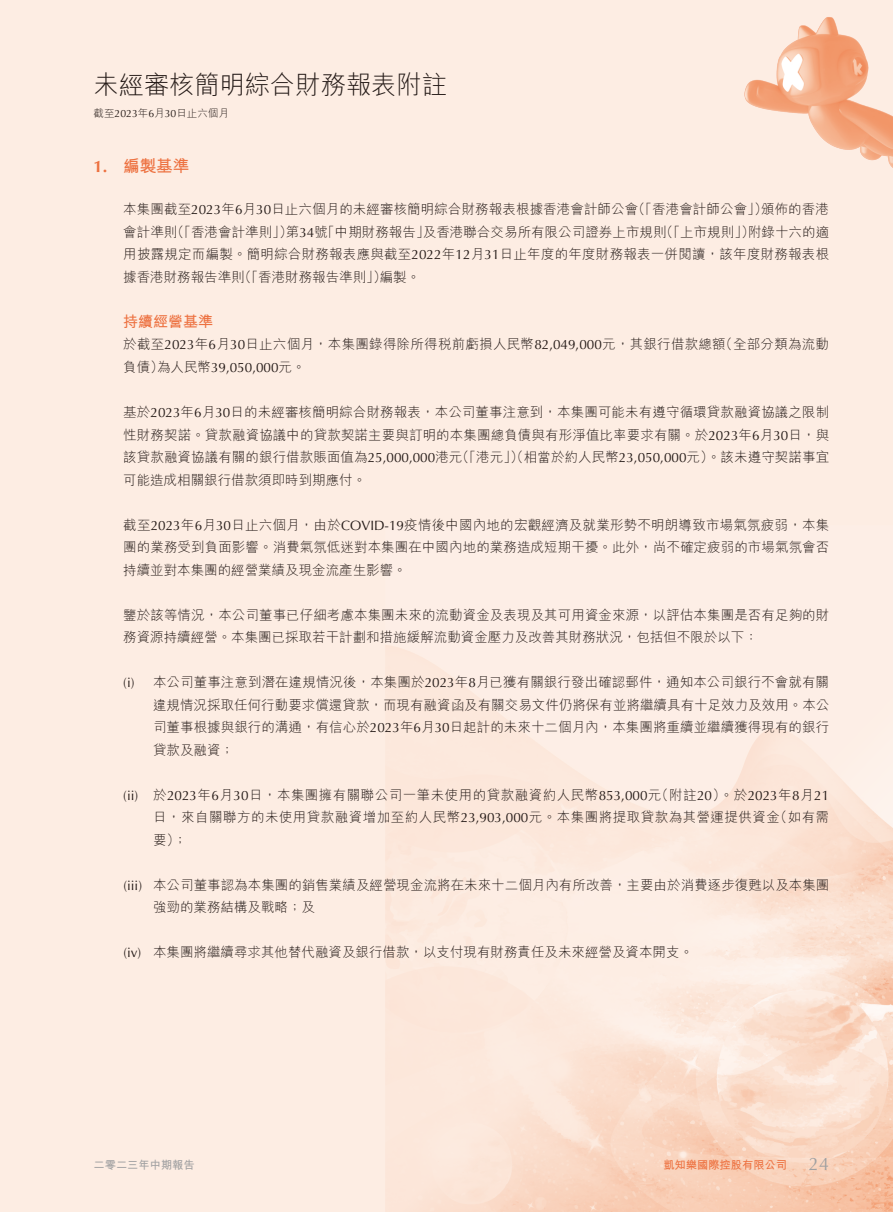
<style>
.page{position:relative;width:893px;height:1212px;background:#fdede3}
.page>*{position:absolute;margin:0;border:0;box-sizing:border-box;transform-origin:0 0}
.t1{font:300 25.5px "M Hei HK";color:#231916}
.t2{font:18px "Optima LT Std";color:#a0a0a1}
.t3{font:700 16.5px "M Hei HK";color:#ed7140}
.t4{font:700 16.5px "Optima LT Std";color:#ed7140}
.t5{font:700 15px "M Hei HK";color:#ed7140}
.t6{font:300 13.5px/22.5px "M Hei HK";letter-spacing:.005em;color:#231916}
.t7{font:300 13.5px/22.5px "M Hei HK";letter-spacing:.035em;color:#231916}
.t8{font:13.5px "Optima LT Std";color:#231916}
.t9{font:700 11.25px "M Hei HK";color:#ed7140}
.t10{font:700 11.25px "M Hei HK";color:#a0a0a1}
.t11{font:300 10.5px "M Hei HK";color:#231916}
.s1{font-family:"Optima LT Std";font-weight:400}
.s2{font-family:"M Hei HK";font-weight:300}
</style>
<div class="page">
<img style="left:706px;top:0;width:187px;height:180px">
<img style="left:385px;top:524px;width:508px;height:688px">
<h1 class="t1" style="left:94px;top:72px;width:355px">未經審核簡明綜合財務報表附註</h1>
<p class="t11" style="left:94px;top:108px;width:137px">截至<span class="s1">2023</span>年月<span class="s1">6 30</span>日止六個月</p>
<p class="t4" style="left:94px;top:157px;width:15px">1.</p>
<p class="t3" style="left:123px;top:154px;width:67px">編製基準</p>
<p class="t6" style="left:123px;top:198px;width:516px">本集團截至<span class="s1">2023</span>年月<span class="s1">6 30</span>日止六個月的未經審核簡明綜合財務報表根據香港會計師公會</p>
<p class="t6" style="left:632px;top:198px;width:137px">（「香港會計師公會」）</p>
<p class="t6" style="left:761px;top:198px;width:69px">頒佈的香港</p>
<p class="t6" style="left:171px;top:221px;width:123px">（「香港會計準則」）</p>
<p class="t6" style="left:660px;top:221px;width:96px">（「上市規則」）</p>
<p class="t6" style="left:748px;top:221px;width:83px">附錄十六的適</p>
<p class="t6" style="left:123px;top:221px;width:56px">會計準則</p>
<p class="t6" style="left:123px;top:243px;width:707px">用披露規定而編製。簡明綜合財務報表應與截至<span class="s1">2022</span>年<span class="s1">12</span>月<span class="s1">31</span>日止年度的年度財務報表一併閱讀，該年度財務報表根</p>
<p class="t6" style="left:380px;top:266px;width:42px">編製。</p>
<p class="t6" style="left:286px;top:221px;width:145px">第<span class="s1">34</span> 「號中期財務報告」</p>
<p class="t6" style="left:423px;top:221px;width:245px">及香港聯合交易所有限公司證券上市規則</p>
<p class="t6" style="left:238px;top:266px;width:150px">（「香港財務報告準則」）</p>
<p class="t6" style="left:123px;top:266px;width:123px">據香港財務報告準則</p>
<p class="t5" style="left:123px;top:310px;width:91px">持續經營基準</p>
<p class="t6" style="left:719px;top:333px;width:111px">（全部分類為流動</p>
<p class="t6" style="left:123px;top:333px;width:604px">於截至<span class="s1">2023</span>年月<span class="s1">6 30</span>日止六個月，本集團錄得除所得稅前虧損人民幣<span class="s1">82,049,000</span>元，其銀行借款總額</p>
<p class="t8" style="left:157px;top:360px;width:150px"><span class="s2">為人民幣</span>39,050,000<span class="s2">元。</span></p>
<p class="t6" style="left:123px;top:356px;width:42px">負債）</p>
<p class="t6" style="left:123px;top:401px;width:707px;text-align:right">基於<span class="s1">2023</span>年月<span class="s1">6 30</span>日的未經審核簡明綜合財務報表，本公司董事注意到，本集團可能未有遵守循環貸款融資協議之限制性財務契諾。貸款融資協議中的貸款契諾主要與訂明的本集團總負債與有形淨值比率要求有關。於<span class="s1">2023</span>年月<span class="s1">6 30</span>日，與（「港元」）（相當於約人民幣<span class="s1">23,050,000</span>元）。該未遵守契諾事宜</p>
<p class="t6" style="left:123px;top:446px;width:341px">該貸款融資協議有關的銀行借款賬面值為<span class="s1">25,000,000</span>港元可能造成相關銀行借款須即時到期應付。</p>
<p class="t6" style="left:123px;top:513px;width:708px;text-align:justify">截至<span class="s1">2023</span>年月<span class="s1">6 30</span>日止六個月，由於<span class="s1">COVID-19</span>疫情後中國內地的宏觀經濟及就業形勢不明朗導致市場氣氛疲弱，本集團的業務受到負面影響。消費氣氛低迷對本集團在中國內地的業務造成短期干擾。此外，尚不確定疲弱的市場氣氛會否持續並對本集團的經營業績及現金流產生影響。</p>
<p class="t6" style="left:123px;top:603px;width:707px">鑒於該等情況，本公司董事已仔細考慮本集團未來的流動資金及表現及其可用資金來源，以評估本集團是否有足夠的財務資源持續經營。本集團已採取若干計劃和措施緩解流動資金壓力及改善其財務狀況，包括但不限於以下：</p>
<p class="t6" style="left:153px;top:671px;width:677px">本公司董事注意到潛在違規情況後，本集團於<span class="s1">2023</span>年<span class="s1">8</span>月已獲有關銀行發出確認郵件，通知本公司銀行不會就有關</p>
<p class="t8" style="left:123px;top:675px;width:13px">) i(</p>
<p class="t8" style="left:123px;top:787px;width:17px">i i( )</p>
<p class="t8" style="left:123px;top:877px;width:20px">(iii)</p>
<p class="t8" style="left:123px;top:945px;width:20px">i v( )</p>
<p class="t6" style="left:153px;top:693px;width:678px;text-align:justify">違規情況採取任何行動要求償還貸款，而現有融資函及有關交易文件仍將保有並將繼續具有十足效力及效用。本公司董事根據與銀行的溝通，有信心於<span class="s1">2023</span>年月<span class="s1">6 30</span>日起計的未來十二個月內，本集團將重續並繼續獲得現有的銀行貸款及融資;</p>
<p class="t7" style="left:153px;top:783px;width:678px">於<span class="s1">2023</span>年 月<span class="s1">6 30</span>日，本集團擁有關聯公司一筆未使用的貸款融資約人民幣<span class="s1">853,000</span> （元附註<span class="s1">20</span>）。於<span class="s1">2023</span>年 月<span class="s1">8 21</span></p>
<p class="t7" style="left:153px;top:806px;width:628px">日，來自關聯方的未使用貸款融資增加至約人民幣<span class="s1">23,903,000</span>元。本集團將提取貸款為其營運提供資金要 ;(</p>
<p class="t6" style="left:153px;top:873px;width:678px">本公司董事認為本集團的銷售業績及經營現金流將在未來十二個月內有所改善，主要由於消費逐步復甦以及本集團</p>
<p class="t6" style="left:774px;top:806px;width:57px">（如有需</p>
<p class="t6" style="left:153px;top:896px;width:163px">強勁的業務結構及戰略；及</p>
<p class="t6" style="left:153px;top:941px;width:541px">本集團將繼續尋求其他替代融資及銀行借款，以支付現有財務責任及未來經營及資本開支。</p>
<p class="t10" style="left:94px;top:1156px;width:103px">二零二三年中期報告</p>
<p class="t9" style="left:663px;top:1156px;width:125px">凱知樂國際控股有限公司</p>
<h2 class="t2" style="left:809px;top:1154px;width:22px">24</h2>
</div>
